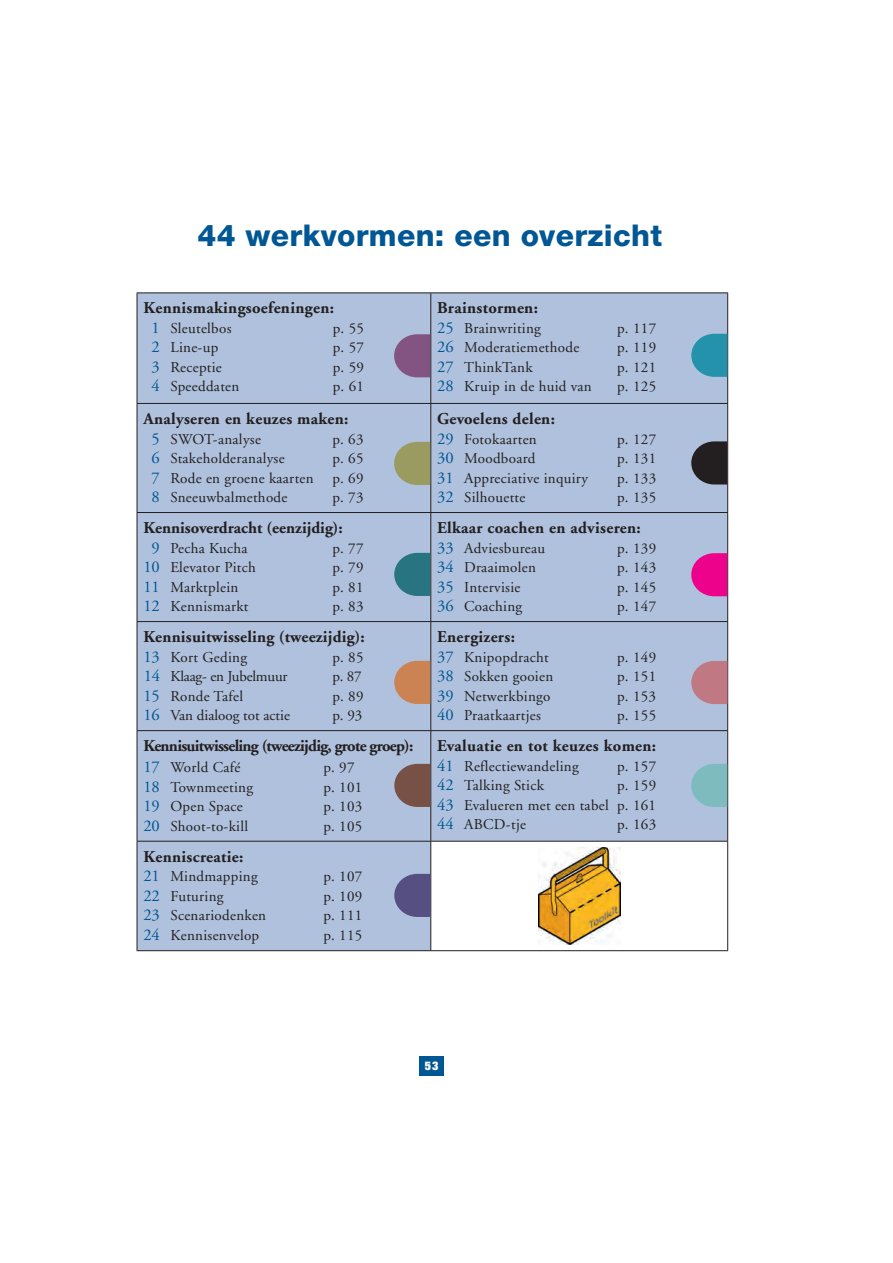
<style>
.page{position:relative;width:893px;height:1263px;background:#fff}
.page>*{position:absolute;margin:0;border:0;box-sizing:border-box;transform-origin:0 0}
.t1{font:800 30px "Helvetica Neue";letter-spacing:.01em;color:#005794}
.t2{font:700 16.5px "Adobe Garamond";letter-spacing:.02em;color:#231f20}
.t3{font:700 16.5px "Adobe Garamond";letter-spacing:-.045em;color:#231f20}
.t4{font:700 16.5px "Adobe Garamond";color:#231f20}
.t5{font:15px/19.5px "Adobe Garamond";letter-spacing:.02em;color:#231f20;text-align:justify}
.t6{font:15px "Adobe Garamond";color:#231f20}
.t7{font:15px "Adobe Garamond";letter-spacing:-.01em;color:#231f20}
.t8{font:900 expanded 12px "Helvetica Neue";color:#fff}
.s1{font-size:16.5px;color:#005794}
</style>
<div class="page">
<div style="left:419px;top:1056px;width:24px;height:20px;background:#005794"></div>
<svg style="left:138px;top:294px;width:589px;height:656px;background:#b4c4de"></svg>
<hr style="left:430px;top:293px;width:1px;height:110px;background:#231f20">
<hr style="left:137px;top:403px;width:591px;height:1px;background:#231f20">
<hr style="left:430px;top:404px;width:1px;height:108px;background:#231f20">
<hr style="left:137px;top:512px;width:591px;height:1px;background:#231f20">
<hr style="left:430px;top:513px;width:1px;height:108px;background:#231f20">
<hr style="left:137px;top:621px;width:591px;height:1px;background:#231f20">
<hr style="left:430px;top:622px;width:1px;height:108px;background:#231f20">
<hr style="left:137px;top:730px;width:591px;height:1px;background:#231f20">
<hr style="left:430px;top:731px;width:1px;height:110px;background:#231f20">
<hr style="left:137px;top:841px;width:591px;height:1px;background:#231f20">
<hr style="left:430px;top:842px;width:1px;height:108px;background:#231f20">
<hr style="left:137px;top:950px;width:591px;height:1px;background:#231f20">
<hr style="left:137px;top:293px;width:591px;height:1px;background:#231f20">
<hr style="left:727px;top:293px;width:1px;height:110px;background:#231f20">
<hr style="left:137px;top:404px;width:1px;height:108px;background:#231f20">
<hr style="left:727px;top:404px;width:1px;height:108px;background:#231f20">
<hr style="left:137px;top:513px;width:1px;height:108px;background:#231f20">
<hr style="left:727px;top:513px;width:1px;height:108px;background:#231f20">
<hr style="left:137px;top:622px;width:1px;height:108px;background:#231f20">
<hr style="left:727px;top:622px;width:1px;height:108px;background:#231f20">
<hr style="left:137px;top:731px;width:1px;height:110px;background:#231f20">
<hr style="left:727px;top:731px;width:1px;height:110px;background:#231f20">
<hr style="left:137px;top:842px;width:1px;height:108px;background:#231f20">
<hr style="left:727px;top:842px;width:1px;height:108px;background:#231f20">
<hr style="left:137px;top:293px;width:1px;height:110px;background:#231f20">
<img style="left:538px;top:847px;width:82px;height:97px">
<svg style="left:394px;top:334px;width:36px;height:43px;background:#89628e"></svg>
<svg style="left:394px;top:442px;width:36px;height:43px;background:#9ca072"></svg>
<svg style="left:394px;top:553px;width:36px;height:43px;background:#3b7f8d"></svg>
<svg style="left:394px;top:661px;width:36px;height:43px;background:#c78b66"></svg>
<svg style="left:394px;top:764px;width:36px;height:43px;background:#7f615b"></svg>
<svg style="left:394px;top:874px;width:36px;height:43px;background:#635f8f"></svg>
<svg style="left:691px;top:334px;width:36px;height:43px;background:#3898b2"></svg>
<svg style="left:691px;top:441px;width:36px;height:44px;background:#39393e"></svg>
<svg style="left:691px;top:764px;width:36px;height:43px;background:#85bbc2"></svg>
<svg style="left:691px;top:553px;width:36px;height:43px;background:#e31e97"></svg>
<svg style="left:691px;top:661px;width:36px;height:43px;background:#bd828f"></svg>
<h1 class="t1" style="left:197px;top:225px;width:466px">44 werkvormen: een overzicht</h1>
<p class="t2" style="left:143px;top:302px;width:192px">Kennismakingsoefeningen:</p>
<p class="t5" style="left:152px;top:320px;width:81px"><span class="s1">1</span> Sleutelbos</p>
<p class="t5" style="left:333px;top:320px;width:33px">p. 55</p>
<p class="t5" style="left:152px;top:339px;width:68px"><span class="s1">2</span> Line-up</p>
<p class="t5" style="left:333px;top:339px;width:33px">p. 57</p>
<p class="t5" style="left:152px;top:359px;width:72px"><span class="s1">3</span> Receptie</p>
<p class="t5" style="left:333px;top:359px;width:33px">p. 59</p>
<p class="t5" style="left:152px;top:378px;width:89px"><span class="s1">4</span> Speeddaten</p>
<p class="t5" style="left:333px;top:378px;width:33px">p. 61</p>
<p class="t2" style="left:143px;top:412px;width:207px">Analyseren en keuzes maken:</p>
<p class="t5" style="left:152px;top:430px;width:111px"><span class="s1">5</span> SWOT-analyse</p>
<p class="t5" style="left:332px;top:430px;width:33px">p. 63</p>
<p class="t5" style="left:152px;top:450px;width:134px"><span class="s1">6</span> Stakeholderanalyse</p>
<p class="t5" style="left:332px;top:450px;width:33px">p. 65</p>
<p class="t5" style="left:152px;top:469px;width:163px"><span class="s1">7</span> Rode en groene kaarten</p>
<p class="t5" style="left:332px;top:469px;width:33px">p. 69</p>
<p class="t5" style="left:152px;top:489px;width:137px"><span class="s1">8</span> Sneeuwbalmethode</p>
<p class="t5" style="left:332px;top:489px;width:33px">p. 73</p>
<p class="t4" style="left:143px;top:521px;width:201px">Kennisoverdracht (eenzijdig):</p>
<p class="t5" style="left:152px;top:539px;width:97px"><span class="s1">9</span> Pecha Kucha</p>
<p class="t5" style="left:332px;top:539px;width:33px">p. 77</p>
<p class="t5" style="left:143px;top:559px;width:114px"><span class="s1">10</span> Elevator Pitch</p>
<p class="t5" style="left:332px;top:559px;width:33px">p. 79</p>
<p class="t5" style="left:143px;top:578px;width:96px"><span class="s1">11</span> Marktplein</p>
<p class="t5" style="left:332px;top:578px;width:33px">p. 81</p>
<p class="t5" style="left:143px;top:598px;width:107px"><span class="s1">12</span> Kennismarkt</p>
<p class="t5" style="left:332px;top:598px;width:33px">p. 83</p>
<p class="t2" style="left:143px;top:630px;width:223px">Kennisuitwisseling (tweezijdig):</p>
<p class="t5" style="left:143px;top:649px;width:105px"><span class="s1">13</span> Kort Geding</p>
<p class="t5" style="left:332px;top:649px;width:33px">p. 85</p>
<p class="t7" style="left:144px;top:670px;width:145px"><span class="s1">14</span> Klaag- en Jubelmuur</p>
<p class="t5" style="left:332px;top:668px;width:31px">p. 87</p>
<p class="t5" style="left:143px;top:688px;width:101px"><span class="s1">15</span> Ronde Tafel</p>
<p class="t5" style="left:332px;top:688px;width:33px">p. 89</p>
<p class="t6" style="left:143px;top:709px;width:148px"><span class="s1">16</span> Van dialoog tot actie</p>
<p class="t5" style="left:332px;top:707px;width:31px">p. 93</p>
<p class="t3" style="left:143px;top:739px;width:271px">Kennisuitwisseling (tweezijdig, grote groep):</p>
<p class="t5" style="left:143px;top:759px;width:99px"><span class="s1">17</span> World Café</p>
<p class="t5" style="left:323px;top:759px;width:33px">p. 97</p>
<p class="t5" style="left:143px;top:779px;width:111px"><span class="s1">18</span> Townmeeting</p>
<p class="t5" style="left:323px;top:779px;width:40px">p. 101</p>
<p class="t5" style="left:143px;top:798px;width:101px"><span class="s1">19</span> Open Space</p>
<p class="t5" style="left:323px;top:798px;width:40px">p. 103</p>
<p class="t5" style="left:143px;top:818px;width:106px"><span class="s1">20</span> Shoot-to-kill</p>
<p class="t5" style="left:323px;top:818px;width:40px">p. 105</p>
<p class="t2" style="left:143px;top:850px;width:101px">Kenniscreatie:</p>
<p class="t5" style="left:143px;top:868px;width:116px"><span class="s1">21</span> Mindmapping</p>
<p class="t5" style="left:323px;top:868px;width:40px">p. 107</p>
<p class="t5" style="left:143px;top:888px;width:82px"><span class="s1">22</span> Futuring</p>
<p class="t5" style="left:323px;top:888px;width:40px">p. 109</p>
<p class="t5" style="left:143px;top:907px;width:124px"><span class="s1">23</span> Scenariodenken</p>
<p class="t5" style="left:323px;top:907px;width:40px">p. 111</p>
<p class="t5" style="left:143px;top:927px;width:117px"><span class="s1">24</span> Kennisenvelop</p>
<p class="t5" style="left:323px;top:927px;width:40px">p. 115</p>
<p class="t2" style="left:437px;top:302px;width:102px">Brainstormen:</p>
<p class="t5" style="left:437px;top:320px;width:105px"><span class="s1">25</span> Brainwriting</p>
<p class="t5" style="left:617px;top:320px;width:40px">p. 117</p>
<p class="t5" style="left:437px;top:339px;width:144px"><span class="s1">26</span> Moderatiemethode</p>
<p class="t5" style="left:617px;top:339px;width:40px">p. 119</p>
<p class="t5" style="left:437px;top:359px;width:97px"><span class="s1">27</span> ThinkTank</p>
<p class="t5" style="left:617px;top:359px;width:40px">p. 121</p>
<p class="t5" style="left:437px;top:378px;width:156px"><span class="s1">28</span> Kruip in de huid van</p>
<p class="t5" style="left:617px;top:378px;width:40px">p. 125</p>
<p class="t2" style="left:437px;top:412px;width:119px">Gevoelens delen:</p>
<p class="t5" style="left:437px;top:430px;width:101px"><span class="s1">29</span> Fotokaarten</p>
<p class="t5" style="left:617px;top:430px;width:40px">p. 127</p>
<p class="t5" style="left:437px;top:450px;width:100px"><span class="s1">30</span> Moodboard</p>
<p class="t5" style="left:617px;top:450px;width:40px">p. 131</p>
<p class="t5" style="left:437px;top:469px;width:152px"><span class="s1">31</span> Appreciative inquiry</p>
<p class="t5" style="left:617px;top:469px;width:40px">p. 133</p>
<p class="t5" style="left:437px;top:489px;width:90px"><span class="s1">32</span> Silhouette</p>
<p class="t5" style="left:617px;top:489px;width:40px">p. 135</p>
<p class="t2" style="left:437px;top:521px;width:205px">Elkaar coachen en adviseren:</p>
<p class="t5" style="left:437px;top:539px;width:109px"><span class="s1">33</span> Adviesbureau</p>
<p class="t5" style="left:617px;top:539px;width:40px">p. 139</p>
<p class="t5" style="left:437px;top:559px;width:100px"><span class="s1">34</span> Draaimolen</p>
<p class="t5" style="left:617px;top:559px;width:40px">p. 143</p>
<p class="t5" style="left:437px;top:578px;width:85px"><span class="s1">35</span> Intervisie</p>
<p class="t5" style="left:617px;top:578px;width:40px">p. 145</p>
<p class="t5" style="left:437px;top:598px;width:87px"><span class="s1">36</span> Coaching</p>
<p class="t5" style="left:617px;top:598px;width:40px">p. 147</p>
<p class="t2" style="left:437px;top:630px;width:79px">Energizers:</p>
<p class="t5" style="left:437px;top:649px;width:113px"><span class="s1">37</span> Knipopdracht</p>
<p class="t5" style="left:617px;top:649px;width:40px">p. 149</p>
<p class="t5" style="left:437px;top:668px;width:118px"><span class="s1">38</span> Sokken gooien</p>
<p class="t5" style="left:617px;top:668px;width:40px">p. 151</p>
<p class="t5" style="left:437px;top:688px;width:115px"><span class="s1">39</span> Netwerkbingo</p>
<p class="t5" style="left:617px;top:688px;width:40px">p. 153</p>
<p class="t5" style="left:437px;top:707px;width:105px"><span class="s1">40</span> Praatkaartjes</p>
<p class="t5" style="left:617px;top:707px;width:40px">p. 155</p>
<p class="t2" style="left:437px;top:739px;width:220px">Evaluatie en tot keuzes komen:</p>
<p class="t5" style="left:437px;top:758px;width:143px"><span class="s1">41</span> Reflectiewandeling</p>
<p class="t5" style="left:617px;top:758px;width:40px">p. 157</p>
<p class="t5" style="left:437px;top:777px;width:108px"><span class="s1">42</span> Talking Stick</p>
<p class="t5" style="left:437px;top:777px;width:220px;text-indent:180px">p. 159<br><span class="s1">43</span> Evalueren met een tabel p. 161<br><span class="s1">44</span> ABCD-tje</p>
<p class="t5" style="left:617px;top:816px;width:40px">p. 163</p>
<p class="t8" style="left:425px;top:1061px;width:15px">53</p>
</div>
